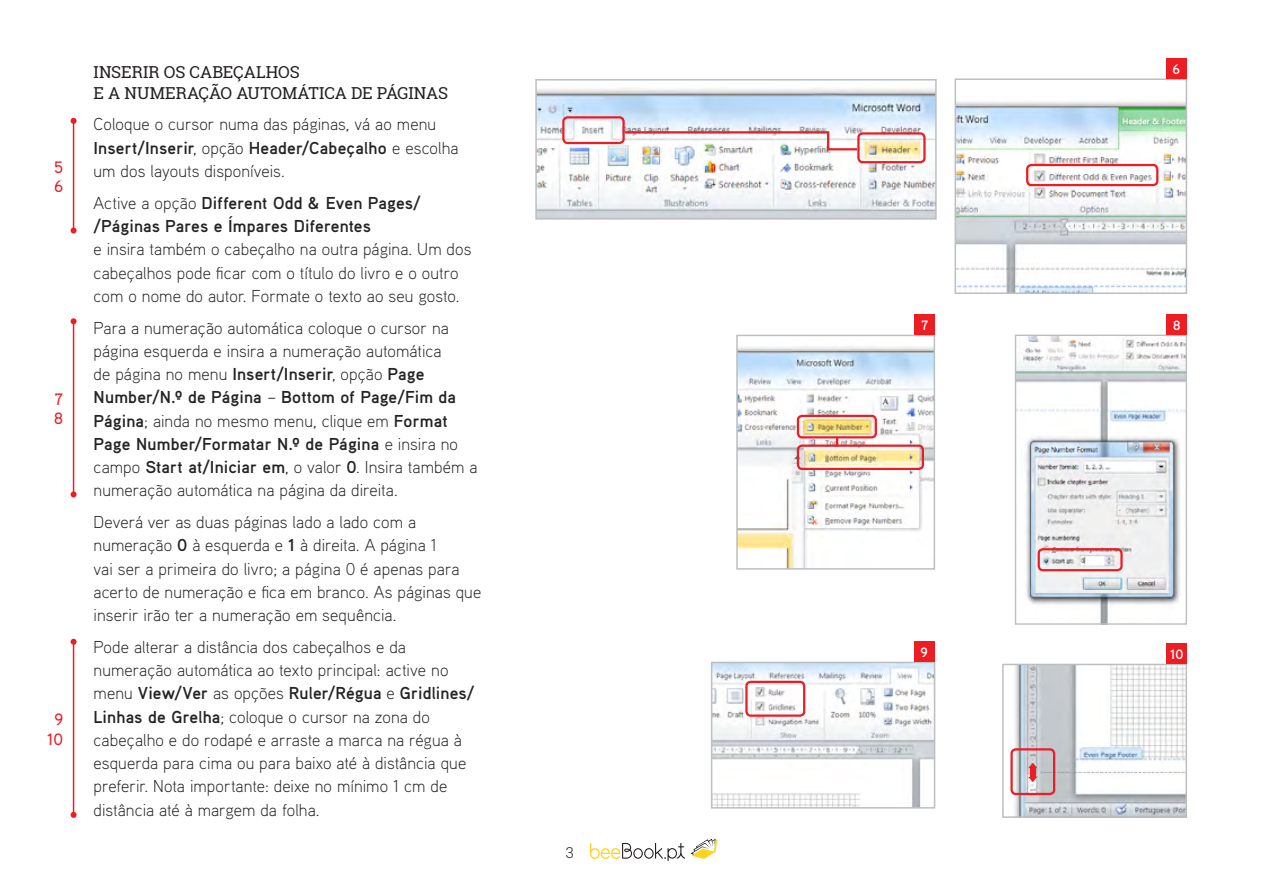
<style>
.page{position:relative;width:1263px;height:893px;background:#fff}
.page>*{position:absolute;margin:0;border:0;box-sizing:border-box;transform-origin:0 0}
.t1{font:300 17.25px/23.2px "Aaux Pro";letter-spacing:.005em;color:#231f20}
.t2{font:700 17.25px/23.2px "Aaux Pro";letter-spacing:.005em;color:#232323}
.t3{font:16.5px/21px "Roboto Slab";letter-spacing:-.005em;color:#231f20}
.t4{font:500 16.5px/19.5px "Aaux Pro";color:#ed1d24}
.t5{font:300 15px "Roboto Slab";color:#231f20}
.t6{font:700 13.5px "Aaux Pro";color:#fff}
.s1{font-weight:700;color:#232323}
.s2{font-weight:300;color:#231f20}
</style>
<div class="page">
<img style="left:538px;top:88px;width:396px;height:129px">
<div style="left:535px;top:79px;width:402px;height:141px;border:2px solid #bcbec0"></div>
<img style="left:739px;top:346px;width:193px;height:221px">
<div style="left:736px;top:335px;width:199px;height:235px;border:2px solid #bcbec0"></div>
<img style="left:957px;top:101px;width:227px;height:190px">
<div style="left:954px;top:78px;width:233px;height:216px;border:2px solid #bcbec0"></div>
<img style="left:1017px;top:337px;width:168px;height:286px">
<div style="left:1015px;top:335px;width:172px;height:290px;border:1px solid #bcbec0"></div>
<img style="left:714px;top:665px;width:218px;height:141px">
<div style="left:711px;top:662px;width:224px;height:147px;border:2px solid #bcbec0"></div>
<img style="left:1013px;top:667px;width:171px;height:148px">
<div style="left:1002px;top:664px;width:185px;height:154px;border:2px solid #bcbec0"></div>
<svg style="left:590px;top:843px;width:95px;height:18px"></svg>
<svg style="left:691px;top:839px;width:27px;height:20px"></svg>
<div style="left:797px;top:415px;width:80px;height:23px;border:2px solid #ed1d24;border-radius:4px"></div>
<div style="left:1037px;top:548px;width:86px;height:23px;border:2px solid #ed1d24;border-radius:4px"></div>
<div style="left:745px;top:681px;width:60px;height:36px;border:2px solid #ed1d24;border-radius:4px"></div>
<div style="left:1010px;top:748px;width:45px;height:47px;border:2px solid #ed1d24;border-radius:4px"></div>
<div style="left:1026px;top:164px;width:132px;height:22px;border:2px solid #ed1d24;border-radius:4px"></div>
<div style="left:562px;top:116px;width:63px;height:28px;border:2px solid #ed1d24;border-radius:4px"></div>
<div style="left:797px;top:444px;width:127px;height:26px;border:2px solid #ed1d24;border-radius:4px"></div>
<div style="left:857px;top:132px;width:68px;height:31px;border:2px solid #ed1d24;border-radius:4px"></div>
<svg style="left:836px;top:438px;width:2px;height:8px"></svg>
<svg style="left:1028px;top:763px;width:9px;height:19px"></svg>
<svg style="left:622px;top:130px;width:237px;height:22px"></svg>
<hr style="left:73px;top:121px;width:1px;height:109px;background:#ed1d24">
<svg style="left:71px;top:118px;width:6px;height:6px"></svg>
<svg style="left:71px;top:227px;width:6px;height:6px"></svg>
<hr style="left:73px;top:321px;width:1px;height:173px;background:#ed1d24">
<svg style="left:71px;top:318px;width:6px;height:6px"></svg>
<svg style="left:71px;top:491px;width:6px;height:6px"></svg>
<hr style="left:73px;top:642px;width:1px;height:173px;background:#ed1d24">
<svg style="left:71px;top:639px;width:6px;height:6px"></svg>
<svg style="left:71px;top:812px;width:6px;height:6px"></svg>
<div style="left:914px;top:314px;width:21px;height:21px;background:#ed1d24"></div>
<div style="left:1166px;top:643px;width:21px;height:21px;background:#ed1d24"></div>
<div style="left:914px;top:641px;width:20px;height:21px;background:#ed1d24"></div>
<div style="left:1166px;top:58px;width:20px;height:20px;background:#ed1d24"></div>
<div style="left:1166px;top:314px;width:21px;height:21px;background:#ed1d24"></div>
<p class="t4" style="left:54px;top:157px;width:11px">5<br>6</p>
<p class="t4" style="left:54px;top:389px;width:10px">7<br>8</p>
<p class="t4" style="left:47px;top:709px;width:17px;text-align:center">9<br>10</p>
<p class="t3" style="left:94px;top:61px;width:356px">INSERIR OS CABEÇALHOS<br>E A NUMERAÇÃO AUTOMÁTICA DE PÁGINAS</p>
<p class="t1" style="left:94px;top:112px;width:366px">Coloque o cursor numa das páginas, vá ao menu<br><span class="s1">Insert/Inserir</span>, opção <span class="s1">Header/Cabeçalho</span> e escolha um dos layouts disponíveis.</p>
<p class="t2" style="left:94px;top:191px;width:329px"><span class="s2">Active a opção</span> Different Odd &amp; Even Pages/ /Páginas Pares e Ímpares Diferentes</p>
<p class="t1" style="left:94px;top:237px;width:379px">e insira também o cabeçalho na outra página. Um dos cabeçalhos pode ficar com o título do livro e o outro com o nome do autor. Formate o texto ao seu gosto.</p>
<p class="t1" style="left:94px;top:315px;width:385px">Para a numeração automática coloque o cursor na página esquerda e insira a numeração automática<br>de página no menu <span class="s1">Insert/Inserir</span>, opção <span class="s1">Page Number/N.º de Página</span> – <span class="s1">Bottom of Page/Fim da Página</span>; ainda no mesmo menu, clique em <span class="s1">Format Page Number/Formatar N.º de Página</span> e insira no campo <span class="s1">Start at/Iniciar em</span>, o valor <span class="s1">0</span>. Insira também a numeração automática na página da direita.</p>
<p class="t1" style="left:94px;top:510px;width:389px">Deverá ver as duas páginas lado a lado com a numeração <span class="s1">0</span> à esquerda e <span class="s1">1</span> à direita. A página 1<br>vai ser a primeira do livro; a página 0 é apenas para acerto de numeração e fica em branco. As páginas que inserir irão ter a numeração em sequência.</p>
<p class="t1" style="left:94px;top:635px;width:382px">Pode alterar a distância dos cabeçalhos e da numeração automática ao texto principal: active no menu <span class="s1">View/Ver</span> as opções <span class="s1">Ruler/Régua</span> e <span class="s1">Gridlines/ Linhas de Grelha</span>; coloque o cursor na zona do cabeçalho e do rodapé e arraste a marca na régua à esquerda para cima ou para baixo até à distância que preferir. Nota importante: deixe no mínimo 1 cm de distância até à margem da folha.</p>
<p class="t5" style="left:566px;top:842px;width:10px">3</p>
<p class="t6" style="left:921px;top:317px;width:8px">7</p>
<p class="t6" style="left:1172px;top:60px;width:9px">6</p>
<p class="t6" style="left:1173px;top:317px;width:9px">8</p>
<p class="t6" style="left:920px;top:644px;width:9px">9</p>
<p class="t6" style="left:1170px;top:646px;width:15px">10</p>
</div>
